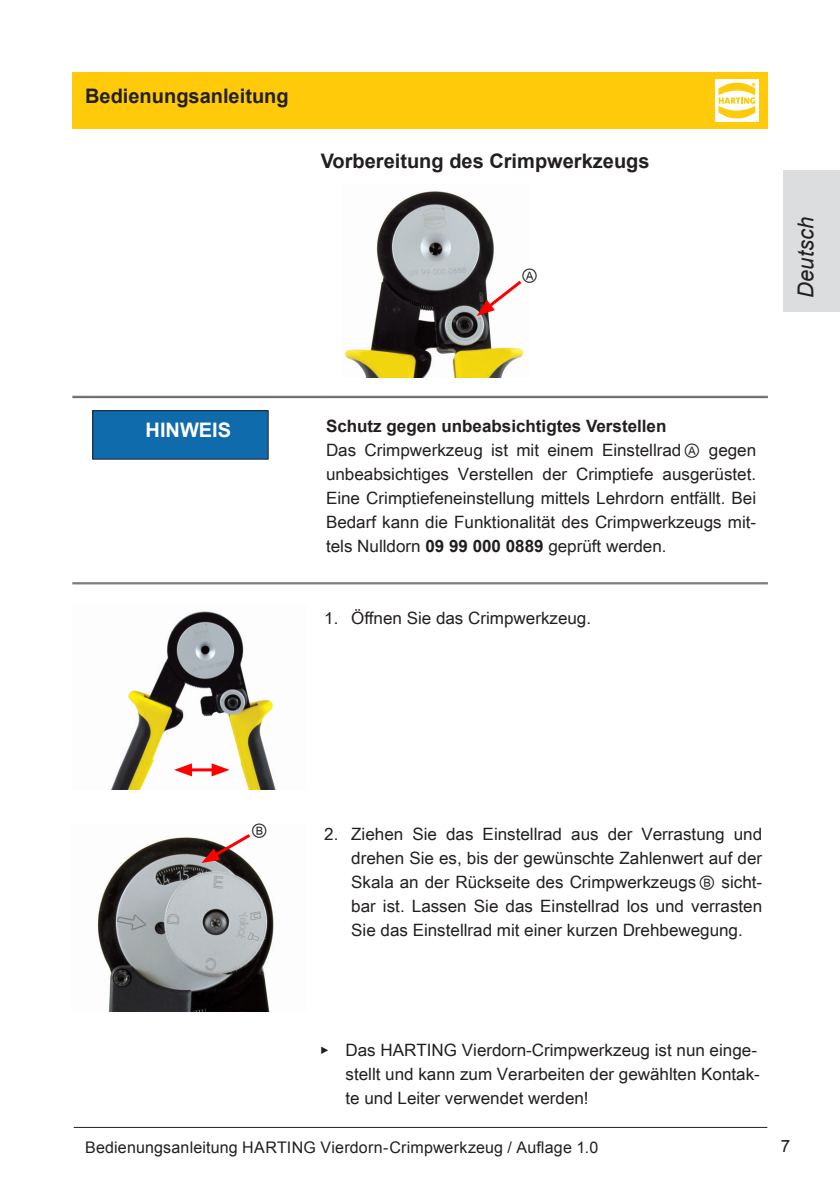
<style>
.page{position:relative;width:840px;height:1191px;background:#fff}
.page>*{position:absolute;margin:0;border:0;box-sizing:border-box;transform-origin:0 0}
.Text{font:italic 22px "Arial";color:#231f20}
.Zwischenüberschrift{font:700 20px "Arial";color:#231f20}
.Sprachhinweis{font:700 20px "Arial";color:#fff}
.Text-2{font:17px/24px "Arial Unicode MS";color:#231f20;text-align:justify}
.Text-3{font:700 17px "Arial";color:#231f20}
.Legende{font:17px "Arial Unicode MS";color:#231f20}
.t1{font:17px "Arial";color:#231f20}
.t2{font:16px "Arial";letter-spacing:.01em;color:#231f20}
.s1{font-family:"Arial";font-weight:700}
.s2{font-family:"Corporate S Pro"}
</style>
<div class="page">
<div style="left:72px;top:72px;width:695px;height:57px;background:#feca0a"></div>
<div style="left:714px;top:79px;width:44px;height:42px;background:#fff"></div>
<svg style="left:718px;top:83px;width:37px;height:35px"></svg>
<img style="left:111px;top:611px;width:165px;height:178px">
<img style="left:97px;top:837px;width:177px;height:174px">
<img style="left:344px;top:191px;width:180px;height:186px">
<svg style="left:476px;top:278px;width:48px;height:38px"></svg>
<svg style="left:201px;top:834px;width:52px;height:29px"></svg>
<hr style="left:186px;top:768px;width:31px;height:3px;background:#f00">
<svg style="left:174px;top:763px;width:18px;height:13px"></svg>
<svg style="left:211px;top:763px;width:18px;height:13px"></svg>
<hr style="left:74px;top:1127px;width:692px;height:1px;background:#231f20">
<hr style="left:72px;top:396px;width:248px;height:1px;background:#57585a">
<hr style="left:72px;top:397px;width:248px;height:1px;background:#57585a">
<hr style="left:320px;top:396px;width:447px;height:1px;background:#57585a">
<hr style="left:320px;top:397px;width:447px;height:1px;background:#57585a">
<hr style="left:72px;top:582px;width:248px;height:1px;background:#57585a">
<hr style="left:72px;top:583px;width:248px;height:1px;background:#57585a">
<hr style="left:320px;top:582px;width:447px;height:1px;background:#57585a">
<hr style="left:320px;top:583px;width:447px;height:1px;background:#57585a">
<div style="left:93px;top:411px;width:175px;height:48px;background:#106bad"></div>
<div style="left:92px;top:410px;width:176px;height:49px;border:1px solid #231f20"></div>
<div style="left:782px;top:170px;width:57px;height:142px;background:#dcdddf"></div>
<p class="Zwischenüberschrift" style="left:85px;top:83px;width:205px">Bedienungsanleitung</p>
<p class="Zwischenüberschrift" style="left:320px;top:148px;width:330px">Vorbereitung des Crimpwerkzeugs</p>
<p class="Legende" style="left:520px;top:262px;width:18px">Ⓐ</p>
<p class="Text" style="left:791px;top:298px;width:82px;rotate:-90deg">Deutsch</p>
<p class="Sprachhinweis" style="left:145px;top:416px;width:87px">HINWEIS</p>
<p class="Text-3" style="left:326px;top:415px;width:342px">Schutz gegen unbeabsichtigtes Verstellen</p>
<p class="Text-2" style="left:326px;top:438px;width:431px">Das Crimpwerkzeug ist mit einem EinstellradⒶ gegen unbeabsichtiges Verstellen der Crimptiefe ausgerüstet.<br>Eine Crimptiefeneinstellung mittels Lehrdorn entfällt. Bei Bedarf kann die Funktionalität des Crimpwerkzeugs mit&shy;tels Nulldorn <span class="s1">09 99 000 0889</span> geprüft werden.</p>
<p class="Text-2" style="left:324px;top:606px;width:268px">1. Öffnen Sie das Crimpwerkzeug.</p>
<p class="Legende" style="left:251px;top:817px;width:19px">Ⓑ</p>
<p class="Text-2" style="left:351px;top:822px;width:412px;text-indent:-27px">2. Ziehen Sie das Einstellrad aus der Verrastung und drehen Sie es, bis der gewünschte Zahlenwert auf der Skala an der Rückseite des CrimpwerkzeugsⒷ sicht&shy;bar ist. Lassen Sie das Einstellrad los und verrasten Sie das Einstellrad mit einer kurzen Drehbewegung.</p>
<p class="Text-2" style="left:345px;top:1038px;width:415px;text-align:left;text-indent:-26px"><span class="s2">▸</span> Das HARTING Vierdorn-Crimpwerkzeug ist nun einge&shy;stellt und kann zum Verarbeiten der gewählten Kontak&shy;te und Leiter verwendet werden!</p>
<p class="t2" style="left:85px;top:1136px;width:514px">Bedienungsanleitung HARTING Vierdorn-Crimpwerkzeug / Auflage 1.0</p>
<p class="t1" style="left:780px;top:1135px;width:11px">7</p>
</div>
